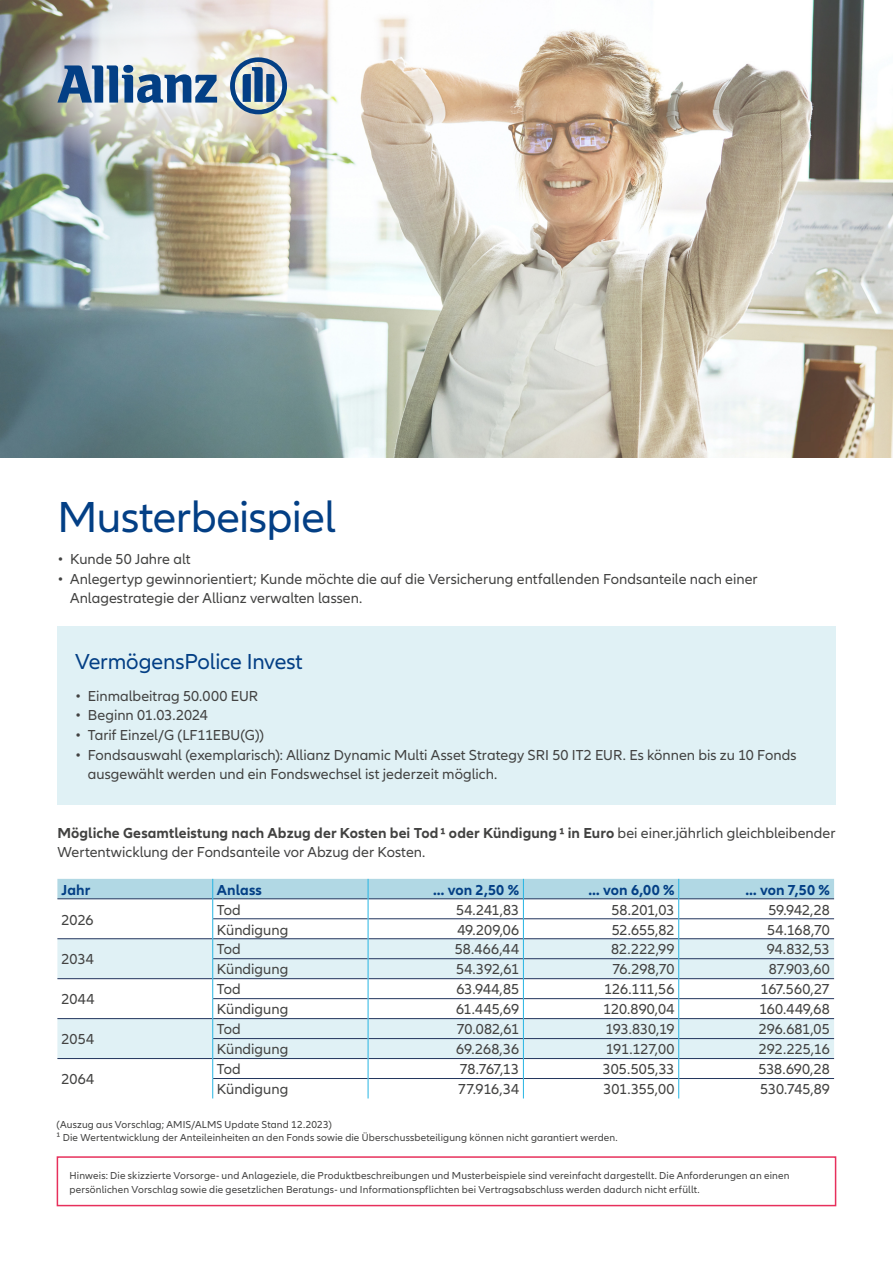
<style>
.page{position:relative;width:893px;height:1263px;background:#fff}
.page>*{position:absolute;margin:0;border:0;box-sizing:border-box;transform-origin:0 0}
.Subheadline___CTA_15_18pt{font:45px "Allianz Neo";letter-spacing:-.015em;color:#033f85}
.Subheadline___CTA_15_18pt-2{font:22.5px "Allianz Neo";letter-spacing:-.005em;color:#033f85}
.Copy_10_13pt{font:15px/19.5px "Allianz Neo";color:#424241}
.t1{font:700 15px "Allianz Neo";letter-spacing:.005em;color:#033f85}
.Caption___Footer_7_9pt{font:10.5px/13.5px "Allianz Neo";letter-spacing:.015em;color:#424241}
.s1{font-weight:700}
</style>
<div class="page">
<img style="left:0;top:0;width:893px;height:457px">
<img style="left:17px;top:6px;width:305px;height:166px;border-radius:50%">
<div style="left:57px;top:626px;width:779px;height:178px;background:#e0f1f5"></div>
<svg style="left:57px;top:65px;width:160px;height:38px;background:#7291b1"></svg>
<svg style="left:230px;top:57px;width:57px;height:57px;background:#7f99b0"></svg>
<div style="left:57px;top:1156px;width:779px;height:50px;border:2px solid #e7305c"></div>
<svg style="left:57px;top:879px;width:777px;height:219px"></svg>
<p class="Subheadline___CTA_15_18pt" style="left:57px;top:491px;width:280px">Musterbeispiel</p>
<p class="Copy_10_13pt" style="left:57px;top:550px;width:135px">• Kunde 50 Jahre alt</p>
<p class="Copy_10_13pt" style="left:70px;top:570px;width:689px;text-indent:-13px">• Anlegertyp gewinnorientiert; Kunde möchte die auf die Versicherung entfallenden Fondsanteile nach einer<br>Anlagestrategie der Allianz verwalten lassen.</p>
<p class="Subheadline___CTA_15_18pt-2" style="left:75px;top:649px;width:229px">VermögensPolice Invest</p>
<p class="Copy_10_13pt" style="left:75px;top:687px;width:185px">• Einmalbeitrag 50.000 EUR</p>
<p class="Copy_10_13pt" style="left:75px;top:706px;width:134px">• Beginn 01.03.2024</p>
<p class="Copy_10_13pt" style="left:75px;top:726px;width:190px">• Tarif Einzel/G (LF11EBU(G))</p>
<p class="Copy_10_13pt" style="left:88px;top:745px;width:710px;text-indent:-13px">• Fondsauswahl (exemplarisch): Allianz Dynamic Multi Asset Strategy SRI 50 IT2 EUR. Es können bis zu 10 Fonds ausgewählt werden und ein Fondswechsel ist jederzeit möglich.</p>
<p class="Copy_10_13pt" style="left:57px;top:823px;width:780px"><span class="s1">Mögliche Gesamtleistung nach Abzug der Kosten bei Tod1 oder Kündigung1 in Euro</span> bei einer.jährlich gleichbleibender<br>Wertentwicklung der Fondsanteile vor Abzug der Kosten.</p>
<p class="t1" style="left:62px;top:881px;width:30px">Jahr</p>
<p class="t1" style="left:217px;top:881px;width:47px">Anlass</p>
<p class="t1" style="left:433px;top:881px;width:88px">… von 2,50 %</p>
<p class="t1" style="left:589px;top:881px;width:87px">… von 6,00 %</p>
<p class="t1" style="left:745px;top:881px;width:86px">… von 7,50 %</p>
<p class="Copy_10_13pt" style="left:62px;top:910px;width:33px">2026</p>
<p class="Copy_10_13pt" style="left:217px;top:900px;width:25px">Tod</p>
<p class="Copy_10_13pt" style="left:456px;top:900px;width:65px">54.241,83</p>
<p class="Copy_10_13pt" style="left:611px;top:900px;width:65px">58.201,03</p>
<p class="Copy_10_13pt" style="left:768px;top:900px;width:63px">59.942,28</p>
<p class="Copy_10_13pt" style="left:217px;top:920px;width:73px">Kündigung</p>
<p class="Copy_10_13pt" style="left:457px;top:920px;width:63px">49.209,06</p>
<p class="Copy_10_13pt" style="left:612px;top:920px;width:64px">52.655,82</p>
<p class="Copy_10_13pt" style="left:767px;top:920px;width:64px">54.168,70</p>
<p class="Copy_10_13pt" style="left:62px;top:950px;width:34px">2034</p>
<p class="Copy_10_13pt" style="left:62px;top:990px;width:34px">2044</p>
<p class="Copy_10_13pt" style="left:62px;top:1030px;width:34px">2054</p>
<p class="Copy_10_13pt" style="left:62px;top:1070px;width:34px">2064</p>
<p class="Copy_10_13pt" style="left:217px;top:940px;width:25px">Tod</p>
<p class="Copy_10_13pt" style="left:455px;top:940px;width:66px">58.466,44</p>
<p class="Copy_10_13pt" style="left:611px;top:940px;width:65px">82.222,99</p>
<p class="Copy_10_13pt" style="left:767px;top:940px;width:65px">94.832,53</p>
<p class="Copy_10_13pt" style="left:217px;top:960px;width:73px">Kündigung</p>
<p class="Copy_10_13pt" style="left:456px;top:960px;width:65px">54.392,61</p>
<p class="Copy_10_13pt" style="left:612px;top:960px;width:64px">76.298,70</p>
<p class="Copy_10_13pt" style="left:769px;top:960px;width:62px">87.903,60</p>
<p class="Copy_10_13pt" style="left:217px;top:980px;width:25px">Tod</p>
<p class="Copy_10_13pt" style="left:456px;top:980px;width:64px">63.944,85</p>
<p class="Copy_10_13pt" style="left:604px;top:980px;width:72px">126.111,56</p>
<p class="Copy_10_13pt" style="left:760px;top:980px;width:71px">167.560,27</p>
<p class="Copy_10_13pt" style="left:217px;top:1000px;width:73px">Kündigung</p>
<p class="Copy_10_13pt" style="left:456px;top:1000px;width:65px">61.445,69</p>
<p class="Copy_10_13pt" style="left:603px;top:1000px;width:73px">120.890,04</p>
<p class="Copy_10_13pt" style="left:759px;top:1000px;width:72px">160.449,68</p>
<p class="Copy_10_13pt" style="left:217px;top:1020px;width:25px">Tod</p>
<p class="Copy_10_13pt" style="left:457px;top:1020px;width:64px">70.082,61</p>
<p class="Copy_10_13pt" style="left:605px;top:1020px;width:71px">193.830,19</p>
<p class="Copy_10_13pt" style="left:759px;top:1020px;width:73px">296.681,05</p>
<p class="Copy_10_13pt" style="left:217px;top:1040px;width:73px">Kündigung</p>
<p class="Copy_10_13pt" style="left:456px;top:1040px;width:64px">69.268,36</p>
<p class="Copy_10_13pt" style="left:606px;top:1040px;width:70px">191.127,00</p>
<p class="Copy_10_13pt" style="left:759px;top:1040px;width:73px">292.225,16</p>
<p class="Copy_10_13pt" style="left:217px;top:1060px;width:25px">Tod</p>
<p class="Copy_10_13pt" style="left:460px;top:1060px;width:61px">78.767,13</p>
<p class="Copy_10_13pt" style="left:603px;top:1060px;width:73px">305.505,33</p>
<p class="Copy_10_13pt" style="left:758px;top:1060px;width:73px">538.690,28</p>
<p class="Copy_10_13pt" style="left:217px;top:1080px;width:73px">Kündigung</p>
<p class="Copy_10_13pt" style="left:458px;top:1080px;width:63px">77.916,34</p>
<p class="Copy_10_13pt" style="left:603px;top:1080px;width:73px">301.355,00</p>
<p class="Copy_10_13pt" style="left:760px;top:1080px;width:71px">530.745,89</p>
<p class="Caption___Footer_7_9pt" style="left:57px;top:1118px;width:277px">(Auszug aus Vorschlag; AMIS/ALMS Update Stand 12.2023)</p>
<p class="Caption___Footer_7_9pt" style="left:57px;top:1131px;width:563px">¹ Die Wertentwicklung der Anteileinheiten an den Fonds sowie die Überschussbeteiligung können nicht garantiert werden.</p>
<p class="Caption___Footer_7_9pt" style="left:70px;top:1169px;width:721px">Hinweis: Die skizzierte Vorsorge- und Anlageziele, die Produktbeschreibungen und Musterbeispiele sind vereinfacht dargestellt. Die Anforderungen an einen persönlichen Vorschlag sowie die gesetzlichen Beratungs- und Informationspflichten bei Vertragsabschluss werden dadurch nicht erfüllt.</p>
</div>
